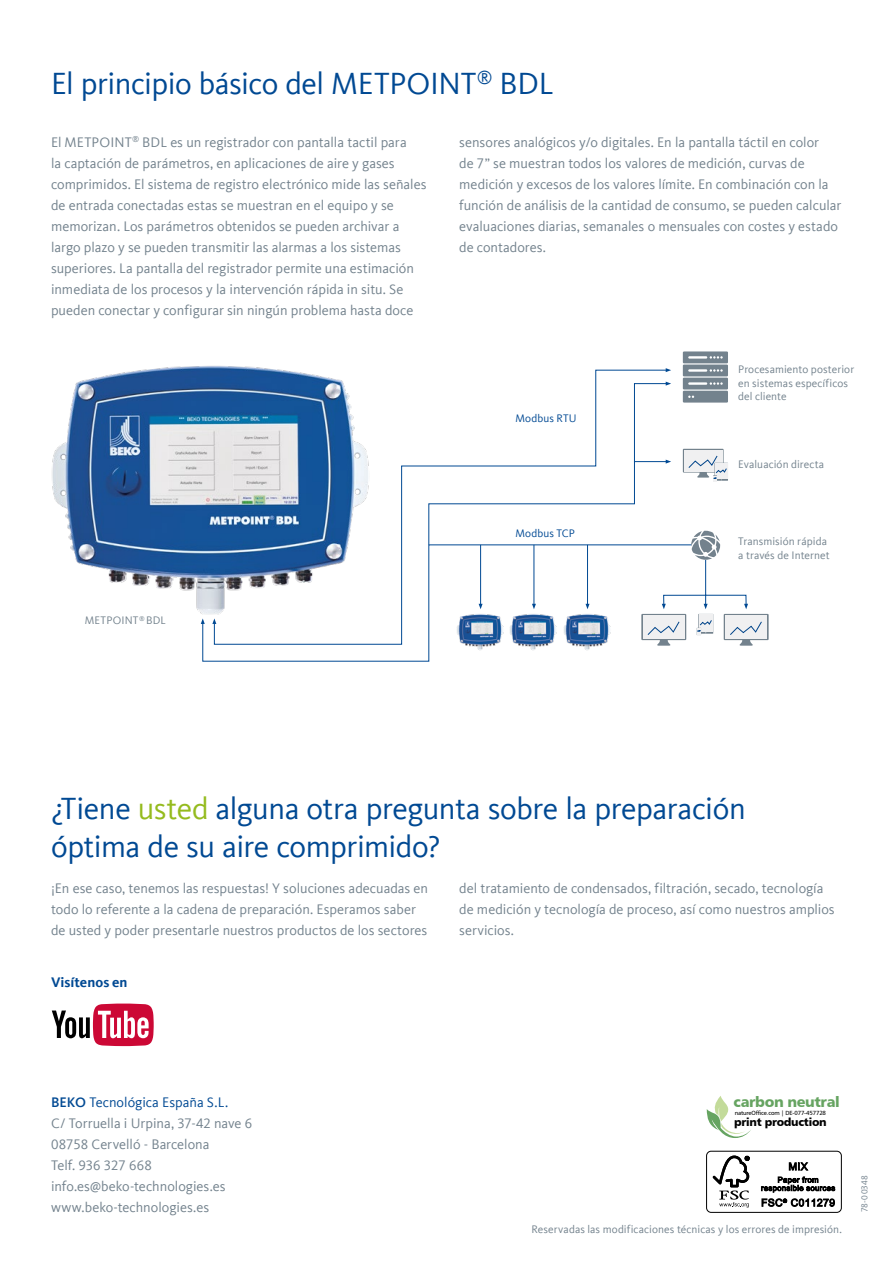
<style>
.page{position:relative;width:893px;height:1263px;background:#fff}
.page>*{position:absolute;margin:0;border:0;box-sizing:border-box;transform-origin:0 0}
.t1{font:31.5px/37.8px "Kievit Offc Pro";letter-spacing:-.015em;color:#004993}
.t2{font:14.7px "Humanist 777 BT Black B";letter-spacing:-.03em;color:#66a461}
.t3{font:14.25px/21px "Kievit Offc Pro";color:#73828d}
.t4{font:700 14.25px "Kievit Offc Pro";letter-spacing:.005em;color:#004993}
.t5{font:11.25px/13.5px "Kievit Offc Pro";letter-spacing:.01em;color:#73828d}
.t6{font:11.25px "Kievit Offc Pro";letter-spacing:.015em;color:#004993}
.t7{font:11.25px "Humanist 777 BT Black B";letter-spacing:-.035em;color:#000}
.t8{font:9px "Kievit Offc Pro";letter-spacing:.03em;color:#73828d}
.t9{font:6px "Humanist 777 BT Roman B";letter-spacing:-.03em;color:#000}
.s1{color:#95bb1e}
.s2{font-weight:500;color:#004993}
.s3{color:#004993}
</style>
<div class="page">
<img style="left:52px;top:365px;width:218px;height:259px">
<svg style="left:214px;top:369px;width:214px;height:175px"></svg>
<svg style="left:202px;top:544px;width:228px;height:118px"></svg>
<svg style="left:201px;top:618px;width:4px;height:6px"></svg>
<img style="left:469px;top:646px;width:22px;height:4px">
<img style="left:522px;top:646px;width:22px;height:4px">
<img style="left:576px;top:646px;width:22px;height:4px">
<svg style="left:428px;top:351px;width:341px;height:295px"></svg>
<svg style="left:707px;top:1096px;width:44px;height:42px"></svg>
<div style="left:706px;top:1151px;width:136px;height:62px;border:1px solid #000;border-radius:5px"></div>
<svg style="left:713px;top:1155px;width:37px;height:52px"></svg>
<svg style="left:761px;top:1162px;width:74px;height:30px"></svg>
<svg style="left:762px;top:1198px;width:73px;height:9px"></svg>
<svg style="left:52px;top:1003px;width:102px;height:43px"></svg>
<h1 class="t1" style="left:51px;top:64px;width:504px">El principio básico del METPOINT<sup>®</sup> BDL</h1>
<p class="t3" style="left:51px;top:132px;width:377px">El METPOINT<sup>®</sup> BDL es un registrador con pantalla tactil para<br>la captación de parámetros, en aplicaciones de aire y gases comprimidos. El sistema de registro electrónico mide las señales de entrada conectadas estas se muestran en el equipo y se memorizan. Los parámetros obtenidos se pueden archivar a largo plazo y se pueden transmitir las alarmas a los sistemas superiores. La pantalla del registrador permite una estimación inmediata de los procesos y la intervención rápida in situ. Se pueden conectar y configurar sin ningún problema hasta doce</p>
<p class="t3" style="left:459px;top:132px;width:384px">sensores analógicos y/o digitales. En la pantalla táctil en color<br>de 7” se muestran todos los valores de medición, curvas de medición y excesos de los valores límite. En combinación con la función de análisis de la cantidad de consumo, se pueden calcular evaluaciones diarias, semanales o mensuales con costes y estado de contadores.</p>
<p class="t5" style="left:85px;top:614px;width:83px">METPOINT<sup>®</sup> BDL</p>
<p class="t6" style="left:515px;top:411px;width:63px">Modbus RTU</p>
<p class="t6" style="left:515px;top:526px;width:61px">Modbus TCP</p>
<p class="t5" style="left:738px;top:363px;width:117px">Procesamiento posterior en sistemas específicos del cliente</p>
<p class="t5" style="left:738px;top:457px;width:88px">Evaluación directa</p>
<p class="t5" style="left:738px;top:535px;width:93px">Transmisión rápida a través de Internet</p>
<h1 class="t1" style="left:51px;top:789px;width:696px">¿Tiene <span class="s1">usted</span> alguna otra pregunta sobre la preparación óptima de su aire comprimido?</h1>
<p class="t3" style="left:51px;top:878px;width:379px">¡En ese caso, tenemos las respuestas! Y soluciones adecuadas en todo lo referente a la cadena de preparación. Esperamos saber de usted y poder presentarle nuestros productos de los sectores</p>
<p class="t3" style="left:459px;top:878px;width:377px">del tratamiento de condensados, filtración, secado, tecnología de medición y tecnología de proceso, así como nuestros amplios servicios.</p>
<p class="t4" style="left:51px;top:973px;width:78px">Visítenos en</p>
<p class="t3" style="left:51px;top:1092px;width:203px"><span class="s2">BEKO</span> <span class="s3">Tecnológica España S.L.<br></span>C/ Torruella i Urpina, 37-42 nave 6<br>08758 Cervelló - Barcelona<br>Telf. 936 327 668 info.es@beko-technologies.es www.beko-technologies.es</p>
<p class="t2" style="left:733px;top:1092px;width:108px">carbon neutral</p>
<p class="t9" style="left:735px;top:1109px;width:93px">natureOffice.com | DE-077-457728</p>
<p class="t7" style="left:734px;top:1115px;width:94px">print production</p>
<p class="t5" style="left:531px;top:1222px;width:312px">Reservadas las modificaciones técnicas y los errores de impresión.</p>
<p class="t8" style="left:859px;top:1212px;width:39px;rotate:-90deg">78-00348</p>
</div>
